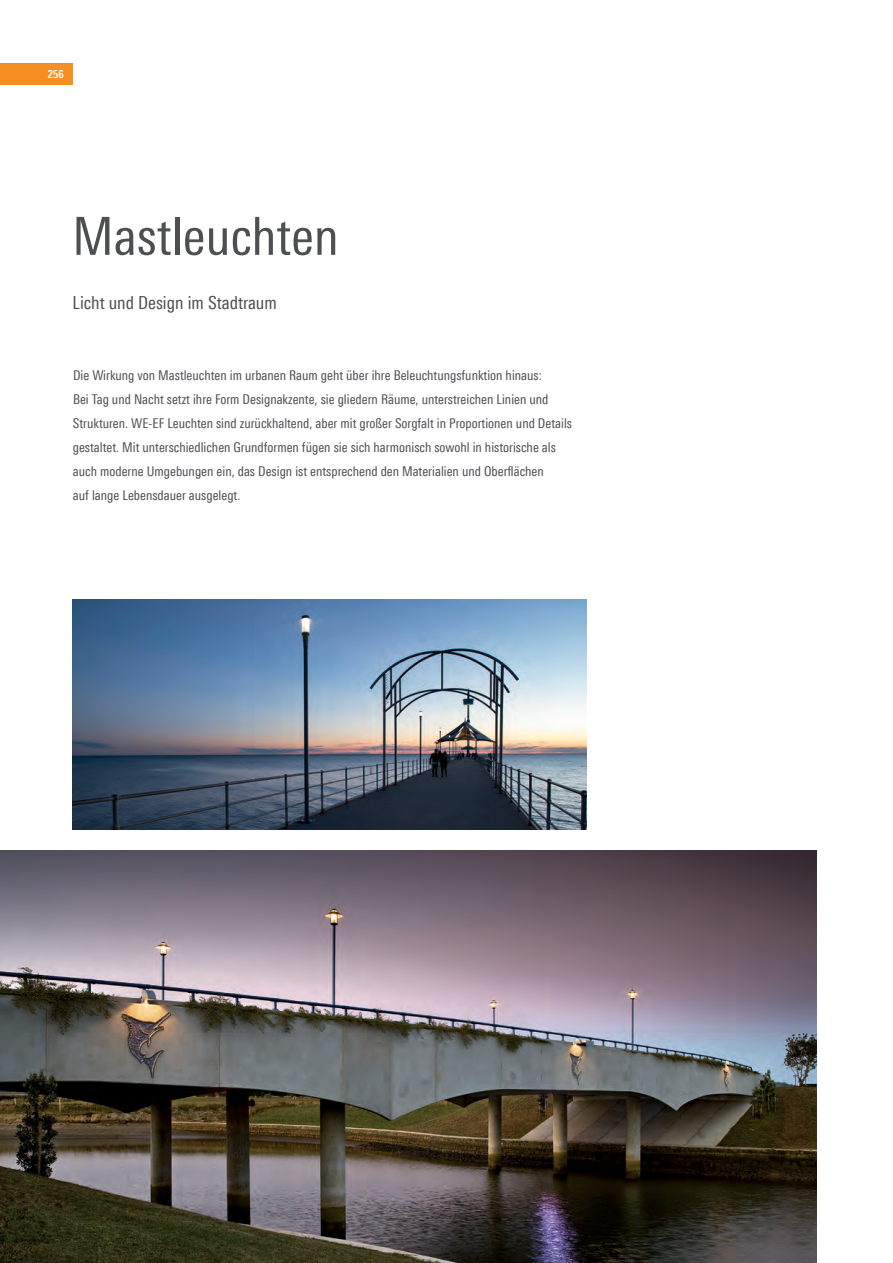
<style>
.page{position:relative;width:893px;height:1263px;background:#fff}
.page>*{position:absolute;margin:0;border:0;box-sizing:border-box;transform-origin:0 0}
.t1{font:52.5px "Linotype Univers 420 Cn";color:#4d4f53}
.t2{font:18px "Linotype Univers 420 Cn";color:#4d4f53}
.t3{font:13.5px/24px "Linotype Univers 420 Cn";color:#4d4f53}
.t4{font:700 11.25px "Linotype Univers 620 Cn";color:#fff}
</style>
<div class="page">
<div style="left:0;top:64px;width:72px;height:21px;background:#f68f22"></div>
<img style="left:0;top:850px;width:816px;height:413px">
<img style="left:72px;top:600px;width:515px;height:229px">
<p class="t4" style="left:48px;top:68px;width:17px">256</p>
<p class="t1" style="left:72px;top:206px;width:268px">Mastleuchten</p>
<p class="t2" style="left:73px;top:292px;width:206px">Licht und Design im Stadtraum</p>
<p class="t3" style="left:73px;top:363px;width:501px">Die Wirkung von Mastleuchten im urbanen Raum geht über ihre Beleuchtungsfunktion hinaus:<br>Bei Tag und Nacht setzt ihre Form Designakzente, sie gliedern Räume, unterstreichen Linien und Strukturen. WE-EF Leuchten sind zurückhaltend, aber mit großer Sorgfalt in Proportionen und Details gestaltet. Mit unterschiedlichen Grundformen fügen sie sich harmonisch sowohl in historische als auch moderne Umgebungen ein, das Design ist entsprechend den Materialien und Oberflächen<br>auf lange Lebensdauer ausgelegt.</p>
</div>
